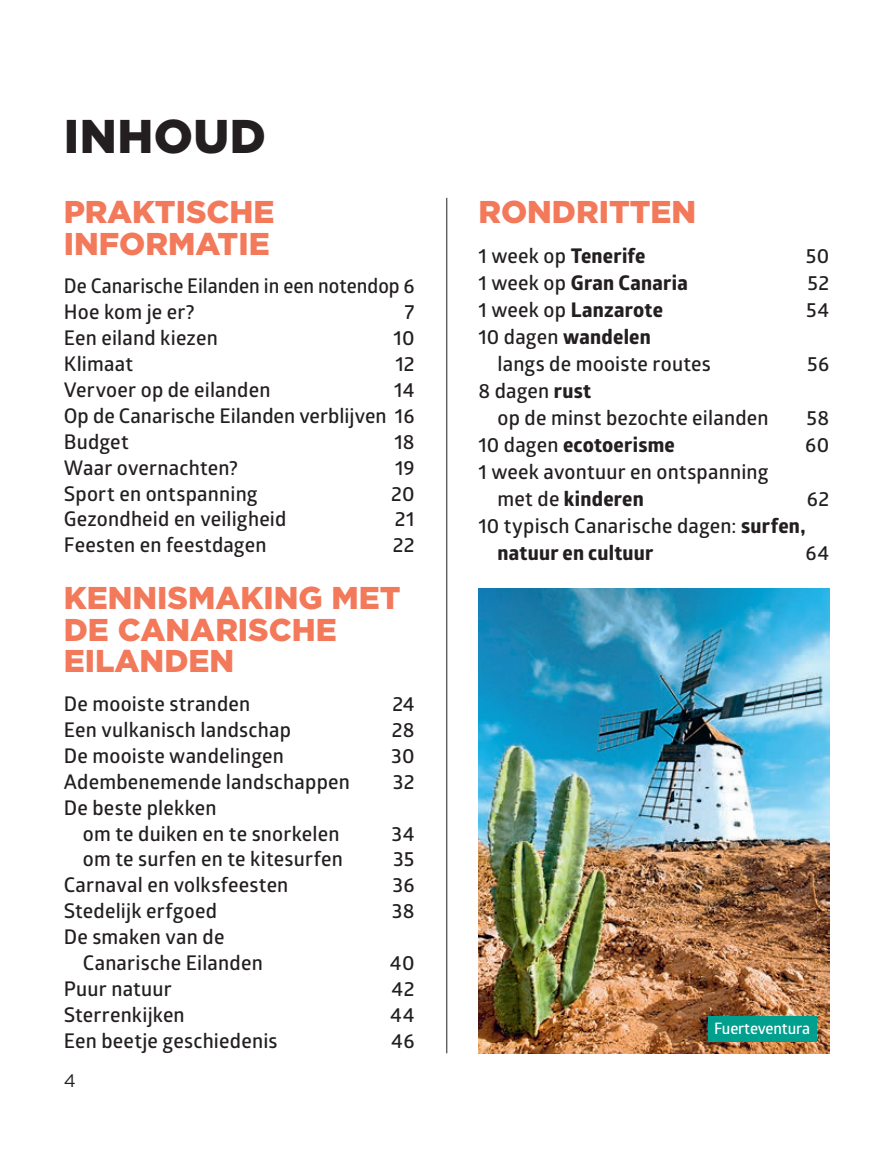
<style>
.page{position:relative;width:893px;height:1149px;background:#fff}
.page>*{position:absolute;margin:0;border:0;box-sizing:border-box;transform-origin:0 0}
.t1{font:900 47.25px "Gotham";color:#231f20}
.t2{font:900 31.5px/31.5px "Gotham";color:#f3795b}
.t3{font:600 20.25px/25.9px "Glober";letter-spacing:.01em;color:#231f20}
.t4{font:700 20.25px "Globerx";letter-spacing:.015em;color:#231f20}
.t5{font:600 20.25px/25.9px "Glober";letter-spacing:.01em;color:#231f20;scale:.96 1}
.t6{font:18px "Gotham";color:#231f20}
.t7{font:600 15.75px "Glober";letter-spacing:-.005em;color:#fff}
.s1{font-family:"Glober";font-weight:600}
.s2{font-family:"Globerx";font-weight:700}
</style>
<div class="page">
<hr style="left:446px;top:198px;width:1px;height:854px;background:#231f20">
<img style="left:478px;top:588px;width:351px;height:464px">
<div style="left:708px;top:1015px;width:108px;height:26px;background:#009f8e"></div>
<h1 class="t1" style="left:64px;top:104px;width:204px">INHOUD</h1>
<h2 class="t2" style="left:64px;top:196px;width:212px">PRAKTISCHE<br>INFORMATIE</h2>
<p class="t5" style="left:64px;top:272px;width:367px">De Canarische Eilanden in een notendop 6<br>Hoe kom je er?</p>
<p class="t3" style="left:405px;top:298px;width:12px">7</p>
<p class="t3" style="left:64px;top:324px;width:156px">Een eiland kiezen</p>
<p class="t3" style="left:394px;top:324px;width:23px">10</p>
<p class="t3" style="left:64px;top:350px;width:71px">Klimaat</p>
<p class="t3" style="left:395px;top:350px;width:21px">12</p>
<p class="t3" style="left:64px;top:376px;width:208px">Vervoer op de eilanden</p>
<p class="t3" style="left:64px;top:376px;width:352px;text-align:justify;text-indent:331px">14<br>Op de Canarische Eilanden verblijven 16<br>Budget</p>
<p class="t3" style="left:394px;top:428px;width:22px">18</p>
<p class="t3" style="left:64px;top:453px;width:176px">Waar overnachten?</p>
<p class="t3" style="left:395px;top:453px;width:21px">19</p>
<p class="t3" style="left:64px;top:479px;width:195px">Sport en ontspanning</p>
<p class="t3" style="left:391px;top:479px;width:25px">20</p>
<p class="t3" style="left:64px;top:505px;width:224px">Gezondheid en veiligheid</p>
<p class="t3" style="left:395px;top:505px;width:21px">21</p>
<p class="t3" style="left:64px;top:531px;width:204px">Feesten en feestdagen</p>
<p class="t3" style="left:393px;top:531px;width:23px">22</p>
<h2 class="t2" style="left:64px;top:582px;width:338px">KENNISMAKING MET<br>DE CANARISCHE<br>EILANDEN</h2>
<p class="t3" style="left:64px;top:690px;width:188px">De mooiste stranden</p>
<p class="t3" style="left:392px;top:690px;width:24px">24</p>
<p class="t3" style="left:64px;top:716px;width:229px">Een vulkanisch landschap</p>
<p class="t3" style="left:392px;top:716px;width:24px">28</p>
<p class="t3" style="left:64px;top:741px;width:222px">De mooiste wandelingen</p>
<p class="t3" style="left:391px;top:741px;width:25px">30</p>
<p class="t3" style="left:64px;top:767px;width:288px">Adembenemende landschappen</p>
<p class="t3" style="left:393px;top:767px;width:23px">32</p>
<p class="t3" style="left:83px;top:793px;width:258px;text-indent:-19px">De beste plekken<br>om te duiken en te snorkelen</p>
<p class="t3" style="left:392px;top:819px;width:24px">34</p>
<p class="t3" style="left:83px;top:845px;width:262px">om te surfen en te kitesurfen</p>
<p class="t3" style="left:393px;top:845px;width:23px">35</p>
<p class="t3" style="left:64px;top:871px;width:226px">Carnaval en volksfeesten</p>
<p class="t3" style="left:392px;top:871px;width:24px">36</p>
<p class="t3" style="left:64px;top:897px;width:155px">Stedelijk erfgoed</p>
<p class="t3" style="left:392px;top:897px;width:24px">38</p>
<p class="t3" style="left:83px;top:923px;width:181px;text-indent:-19px">De smaken van de<br>Canarische Eilanden</p>
<p class="t3" style="left:390px;top:949px;width:26px">40</p>
<p class="t3" style="left:64px;top:974px;width:110px">Puur natuur</p>
<p class="t3" style="left:392px;top:974px;width:24px">42</p>
<p class="t3" style="left:64px;top:1000px;width:123px">Sterrenkijken</p>
<p class="t3" style="left:390px;top:1000px;width:26px">44</p>
<p class="t3" style="left:64px;top:1026px;width:215px">Een beetje geschiedenis</p>
<p class="t3" style="left:391px;top:1026px;width:25px">46</p>
<p class="t6" style="left:64px;top:1068px;width:14px">4</p>
<h2 class="t2" style="left:478px;top:196px;width:219px">RONDRITTEN</h2>
<p class="t4" style="left:478px;top:241px;width:169px"><span class="s1">1 week op</span> Tenerife</p>
<p class="t3" style="left:806px;top:242px;width:25px">50</p>
<p class="t4" style="left:478px;top:268px;width:211px"><span class="s1">1 week op</span> Gran Canaria</p>
<p class="t3" style="left:807px;top:269px;width:23px">52</p>
<p class="t4" style="left:478px;top:295px;width:186px"><span class="s1">1 week op</span> Lanzarote</p>
<p class="t3" style="left:806px;top:296px;width:24px">54</p>
<p class="t4" style="left:478px;top:322px;width:174px"><span class="s1">10 dagen</span> wandelen</p>
<p class="t3" style="left:497px;top:350px;width:215px">langs de mooiste routes</p>
<p class="t3" style="left:807px;top:350px;width:24px">56</p>
<p class="t3" style="left:497px;top:376px;width:273px;line-height:27px;text-indent:-19px">8 dagen <span class="s2">rust<br></span>op de minst bezochte eilanden</p>
<p class="t3" style="left:806px;top:404px;width:24px">58</p>
<p class="t4" style="left:478px;top:430px;width:198px"><span class="s1">10 dagen</span> ecotoerisme</p>
<p class="t3" style="left:805px;top:431px;width:26px">60</p>
<p class="t3" style="left:478px;top:458px;width:292px">1 week avontuur en ontspanning</p>
<p class="t4" style="left:497px;top:484px;width:148px"><span class="s1">met de</span> kinderen</p>
<p class="t3" style="left:807px;top:485px;width:24px">62</p>
<p class="t3" style="left:478px;top:512px;width:329px">10 typisch Canarische dagen: <span class="s2">surfen,</span></p>
<p class="t4" style="left:497px;top:538px;width:157px">natuur en cultuur</p>
<p class="t3" style="left:806px;top:539px;width:25px">64</p>
<p class="t7" style="left:714px;top:1017px;width:98px">Fuerteventura</p>
</div>
